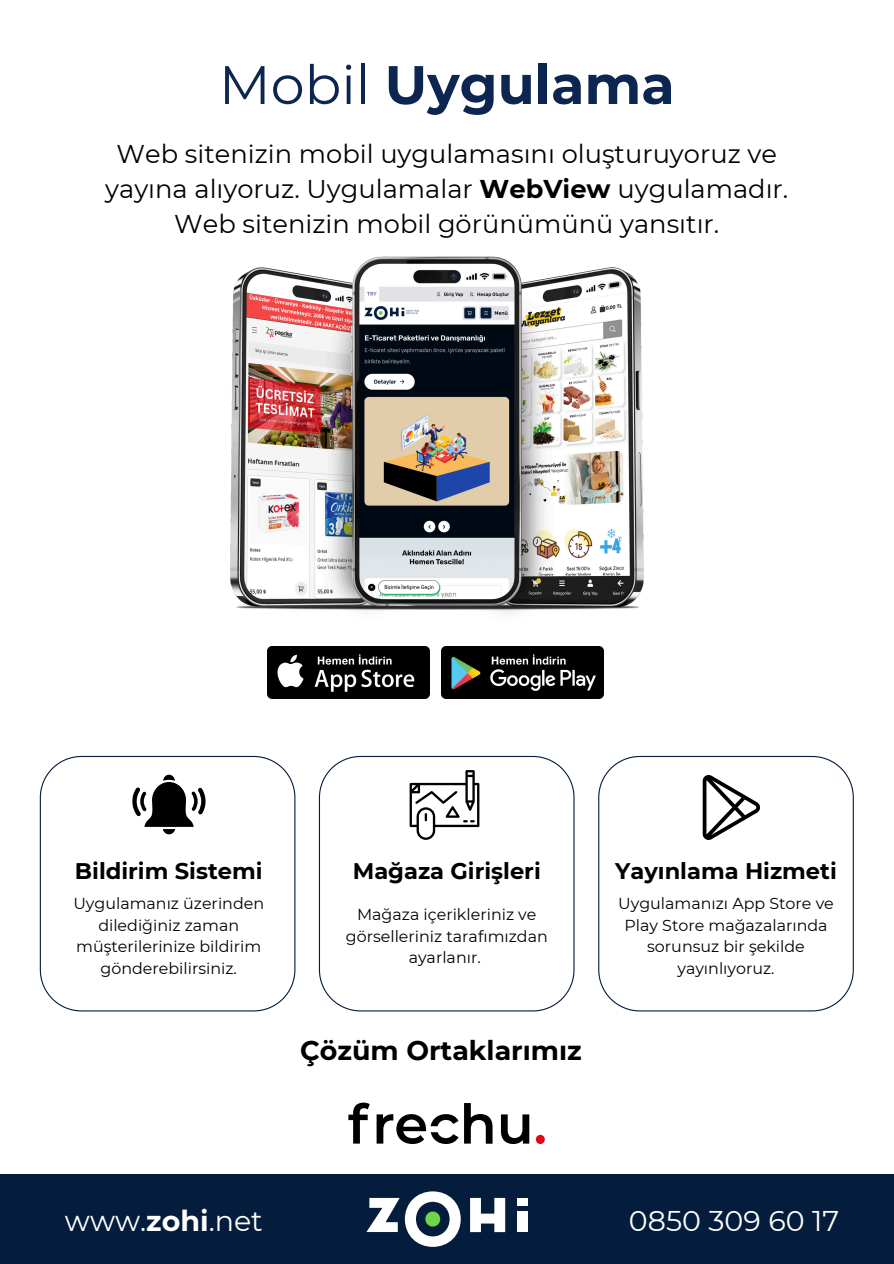
<style>
.page{position:relative;width:894px;height:1264px;background:#fff}
.page>*{position:absolute;margin:0;border:0;box-sizing:border-box;transform-origin:0 0}
.t1{font:700 54.15px "Montserrat";color:#0c2651}
.t2{font:28.5px "Montserrat";color:#fff}
.t3{font:700 26.85px "Montserrat";color:#000}
.t4{font:25.65px/34.8px "Montserrat";color:#000;text-align:center}
.t5{font:700 22.5px "Montserrat";color:#000}
.t6{font:15.9px/21.6px "Montserrat";color:#000;text-align:center}
.s1{font-weight:400}
.s2{font-weight:700}
</style>
<div class="page">
<svg style="left:40px;top:756px;width:255px;height:255px"></svg>
<svg style="left:319px;top:756px;width:255px;height:255px"></svg>
<svg style="left:598px;top:756px;width:255px;height:255px"></svg>
<svg style="left:132px;top:774px;width:73px;height:60px"></svg>
<svg style="left:702px;top:774px;width:57px;height:66px"></svg>
<svg style="left:409px;top:770px;width:70px;height:69px"></svg>
<svg style="left:348px;top:1102px;width:21px;height:41px"></svg>
<svg style="left:464px;top:1103px;width:28px;height:40px"></svg>
<svg style="left:501px;top:1114px;width:28px;height:29px"></svg>
<svg style="left:535px;top:1134px;width:9px;height:9px"></svg>
<svg style="left:376px;top:1114px;width:82px;height:29px"></svg>
<img style="left:230px;top:256px;width:414px;height:434px">
<img style="left:441px;top:646px;width:162px;height:52px">
<img style="left:267px;top:646px;width:162px;height:52px">
<div style="left:0;top:1174px;width:893px;height:89px;background:#051d3c"></div>
<svg style="left:366px;top:1197px;width:33px;height:35px"></svg>
<svg style="left:405px;top:1191px;width:55px;height:55px"></svg>
<div style="left:425px;top:1211px;width:15px;height:15px;background:#70d44b;border-radius:50%"></div>
<svg style="left:470px;top:1197px;width:35px;height:35px"></svg>
<div style="left:517px;top:1197px;width:11px;height:8px;background:#fff"></div>
<div style="left:517px;top:1211px;width:11px;height:20px;background:#fff"></div>
<p class="t1" style="left:219px;top:52px;width:457px"><span class="s1">Mobi l</span> Uygulama</p>
<h4 class="t4" style="left:105px;top:136px;width:684px">Web sitenizi n mobi l uygulamasını oluşturuyoruz ve yayına alıyoruz. Uygulamalar <span class="s2">WebView</span> uygulamadır.<br>Web sitenizi n mobi l görünümünü yansıtır.</h4>
<p class="t5" style="left:75px;top:857px;width:186px">Bildirim Sistemi</p>
<p class="t5" style="left:353px;top:857px;width:186px">Mağaza Girişleri</p>
<p class="t5" style="left:615px;top:857px;width:220px">Yayınlama Hizmeti</p>
<p class="t6" style="left:73px;top:892px;width:192px">Uygulamanız üzeri nden dilediğiniz zaman müşteri leri nize bi ldi ri m gönderebi li rsi niz.</p>
<p class="t6" style="left:346px;top:903px;width:203px">Mağaza içeri kleri niz ve görselleri niz tarafımızdan ayarlanır.</p>
<h4 class="t6" style="left:618px;top:892px;width:217px">Uygulamanızı App Store ve<br>Play Store mağazalarında sorunsuz bi r şeki lde yayınlıyoruz.</h4>
<p class="t3" style="left:300px;top:1033px;width:283px">Çözüm Ortaklarımız</p>
<h4 class="t2" style="left:65px;top:1203px;width:199px">www.<span class="s2">zohi</span>.net</h4>
<h4 class="t2" style="left:628px;top:1203px;width:212px">0850 309 60 17</h4>
</div>
